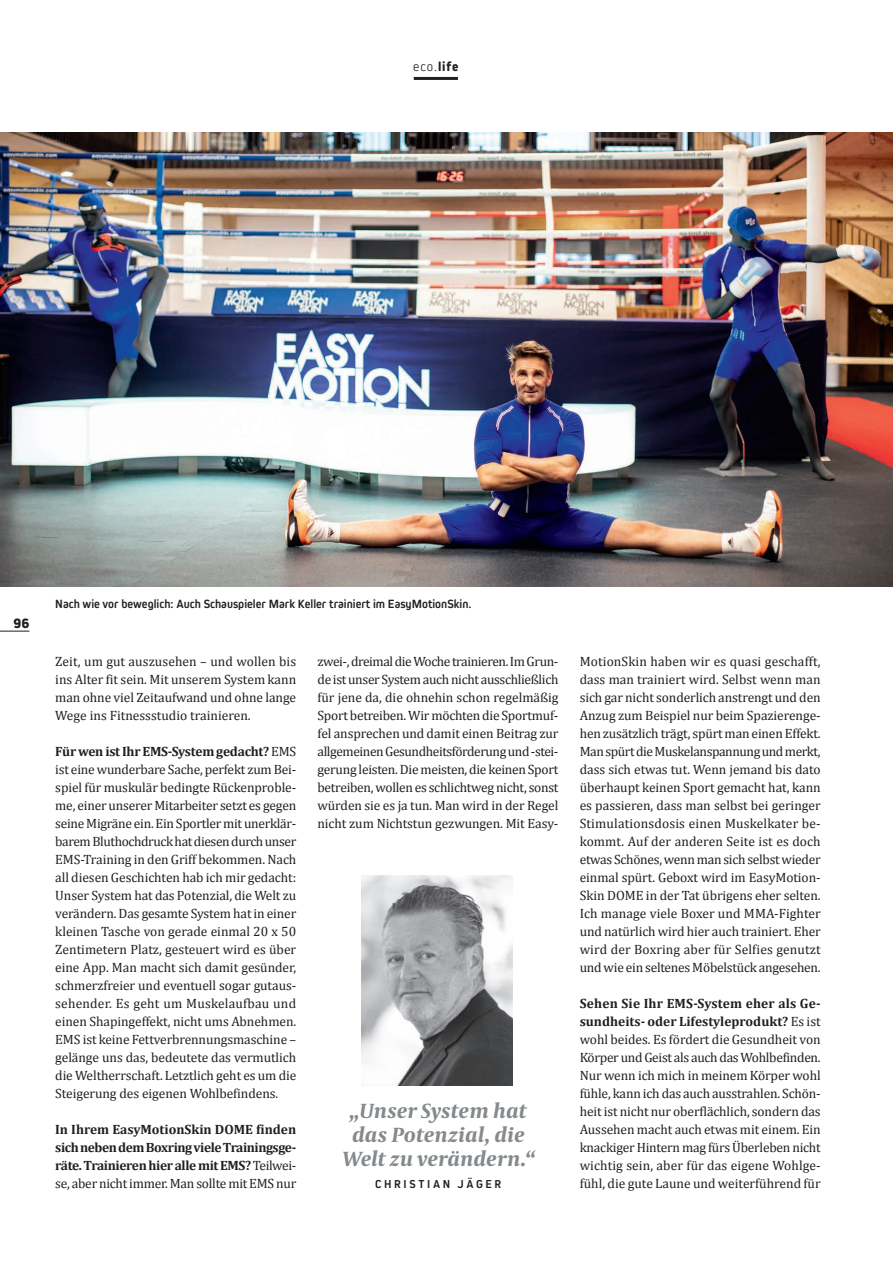
<style>
.page{position:relative;width:893px;height:1263px;background:#fff}
.page>*{position:absolute;margin:0;border:0;box-sizing:border-box;transform-origin:0 0}
.t1{font:italic 700 21px/24px "Capitolium News 2";color:#858a8d;text-align:center}
.t2{font:800 15px "Kiro";color:#231f20}
.t3{font:13.5px/18px "Cambria";letter-spacing:-.005em;color:#231f20;text-align:justify}
.t4{font:700 13.5px/18px "Cambria";letter-spacing:-.035em;color:#231f20;text-align:justify}
.t5{font:300 13.5px "Kiro";color:#231f20}
.t6{font:700 12.45px "Kiro";color:#231f20}
.t7{font:700 12px "Kiro";letter-spacing:.215em;color:#231f20}
.s1{font-weight:800}
.s2{font-weight:700}
.s3{font-weight:400}
</style>
<div class="page">
<hr style="left:414px;top:77px;width:44px;height:3px;background:#231f20">
<svg style="left:0;top:631px;width:29px;height:1px"></svg>
<img style="left:0;top:133px;width:893px;height:454px">
<img style="left:361px;top:875px;width:151px;height:210px">
<p class="t5" style="left:413px;top:58px;width:47px">eco.<span class="s1">life</span></p>
<p class="t2" style="left:14px;top:614px;width:17px">96</p>
<p class="t6" style="left:55px;top:596px;width:418px">Nach wie vor beweglich: Auch Schauspieler Mark Keller trainiert im EasyMotionSkin.</p>
<p class="t3" style="left:55px;top:652px;width:242px">Zeit, um gut auszusehen – und wollen bis ins Alter fit sein. Mit unserem System kann man ohne viel Zeitaufwand und ohne lange Wege ins Fitnessstudio trainieren.</p>
<p class="t3" style="left:55px;top:742px;width:243px"><span class="s2">Für wen ist Ihr EMS-System gedacht?</span> EMS ist eine wunderbare Sache, perfekt zum Bei&shy;spiel für muskulär bedingte Rückenproble&shy;me, einer unserer Mitarbeiter setzt es gegen seine Migräne ein. Ein Sportler mit unerklär&shy;barem Bluthochdruck hat diesen durch unser EMS-Training in den Griff bekommen. Nach all diesen Geschichten hab ich mir gedacht:<br>Unser System hat das Potenzial, die Welt zu verändern. Das gesamte System hat in einer kleinen Tasche von gerade einmal 20 x 50<br>Zentimetern Platz, gesteuert wird es über eine App. Man macht sich damit gesünder, schmerzfreier und eventuell sogar gutaus&shy;sehender. Es geht um Muskelaufbau und einen Shapingeffekt, nicht ums Abnehmen.<br>EMS ist keine Fettverbrennungsmaschine – gelänge uns das, bedeutete das vermutlich die Weltherrschaft. Letztlich geht es um die Steigerung des eigenen Wohlbefindens.</p>
<p class="t4" style="left:55px;top:1120px;width:242px">In Ihrem EasyMotionSkin DOME finden sich neben dem Boxring viele Trainingsge&shy;räte. Trainieren hier alle mit EMS? <span class="s3">Teilwei&shy;se, aber nicht immer. Man sollte mit EMS nur</span></p>
<p class="t3" style="left:317px;top:652px;width:243px">zwei-, dreimal die Woche trainieren. Im Grun&shy;de ist unser System auch nicht ausschließlich für jene da, die ohnehin schon regelmäßig Sport betreiben. Wir möchten die Sportmuf&shy;fel ansprechen und damit einen Beitrag zur allgemeinen Gesundheitsförderung und -stei&shy;gerung leisten. Die meisten, die keinen Sport betreiben, wollen es schlichtweg nicht, sonst würden sie es ja tun. Man wird in der Regel nicht zum Nichtstun gezwungen. Mit Easy-</p>
<h1 class="t1" style="left:342px;top:1098px;width:194px">„Unser System hat das Potenzial, die<br>Welt zu verändern.“</h1>
<p class="t7" style="left:375px;top:1177px;width:128px">CHRISTIAN JÄGER</p>
<p class="t3" style="left:580px;top:652px;width:242px">MotionSkin haben wir es quasi geschafft, dass man trainiert wird. Selbst wenn man sich gar nicht sonderlich anstrengt und den Anzug zum Beispiel nur beim Spazierenge&shy;hen zusätzlich trägt, spürt man einen Effekt.<br>Man spürt die Muskelanspannung und merkt, dass sich etwas tut. Wenn jemand bis dato überhaupt keinen Sport gemacht hat, kann es passieren, dass man selbst bei geringer Stimulationsdosis einen Muskelkater be&shy;kommt. Auf der anderen Seite ist es doch etwas Schönes, wenn man sich selbst wieder einmal spürt. Geboxt wird im EasyMotion-Skin DOME in der Tat übrigens eher selten.<br>Ich manage viele Boxer und MMA-Fighter und natürlich wird hier auch trainiert. Eher wird der Boxring aber für Selfies genutzt und wie ein seltenes Möbelstück angesehen.</p>
<p class="t3" style="left:580px;top:994px;width:243px"><span class="s2">Sehen Sie Ihr EMS-System eher als Ge&shy;sundheits- oder Lifestyleprodukt?</span> Es ist wohl beides. Es fördert die Gesundheit von Körper und Geist als auch das Wohlbefinden.<br>Nur wenn ich mich in meinem Körper wohl fühle, kann ich das auch ausstrahlen. Schön&shy;heit ist nicht nur oberflächlich, sondern das Aussehen macht auch etwas mit einem. Ein knackiger Hintern mag fürs Überleben nicht wichtig sein, aber für das eigene Wohlge&shy;fühl, die gute Laune und weiterführend für</p>
</div>
